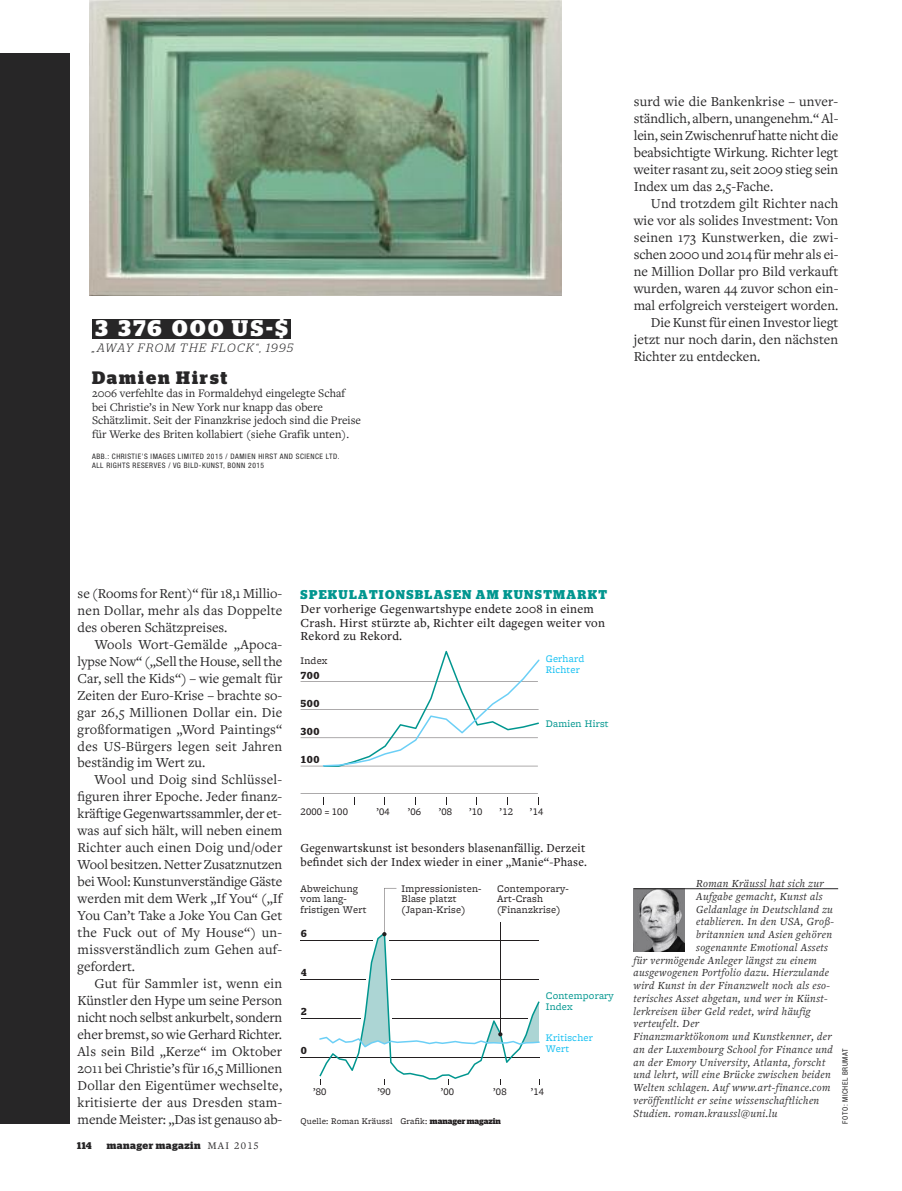
<style>
.page{position:relative;width:902px;height:1191px;background:#fff}
.page>*{position:absolute;margin:0;border:0;box-sizing:border-box;transform-origin:0 0}
.t1{font:700 22.5px "Stag";letter-spacing:.11em;color:#fff}
.t2{font:700 18px "Stag";letter-spacing:.11em;color:#272627}
.t3{font:14.25px/17px "Freight Text Pro";color:#272627;text-align:justify}
.t4{font:500 12.75px/13.5px "Freight Text Pro";letter-spacing:.02em;color:#231f20}
.t5{font:500 12.75px/13.5px "Freight Text Pro";letter-spacing:.02em;color:#231f20;scale:.95 1}
.t6{font:700 12.75px "Stag";letter-spacing:.1em;color:#00968f}
.t7{font:12px/13.5px "Freight Text Pro";color:#272627}
.t8{font:italic 300 12px "Stag";letter-spacing:.11em;color:#272627}
.t9{font:italic 11.25px "Freight Text Pro";letter-spacing:.03em;color:#272627}
.t10{font:10.5px/10.5px "Freight Micro Pro";letter-spacing:.02em;color:#231f20}
.t11{font:10.5px/10.5px "Freight Micro Pro";letter-spacing:.02em;color:#15c0f2}
.t12{font:10.5px/10.5px "Freight Micro Pro";letter-spacing:.02em;color:#00968f}
.t13{font:700 10.2px "Stag";letter-spacing:.05em;color:#272627}
.t14{font:600 10.2px "Stag";color:#231f20}
.t15{font:700 9.75px "Stag";color:#272627}
.t16{font:9px "Freight Micro Pro";letter-spacing:.02em;color:#231f20}
.t17{font:condensed 7.5px/9px "Helvetica Neue LT Std";letter-spacing:.07em;color:#272627}
.s1{font-family:"Freight Text Pro";font-weight:400;font-size:10.5px}
.s2{font-family:"Stag";font-weight:700;font-size:8.25px}
</style>
<div class="page">
<div style="left:92px;top:318px;width:199px;height:20px;background:#272627"></div>
<div style="left:0;top:53px;width:70px;height:1070px;background:#272627"></div>
<img style="left:89px;top:0;width:472px;height:296px">
<hr style="left:300px;top:793px;width:238px;height:1px;background:#231f20">
<hr style="left:300px;top:766px;width:238px;height:1px;background:#231f20">
<hr style="left:300px;top:737px;width:238px;height:1px;background:#231f20">
<hr style="left:300px;top:709px;width:238px;height:1px;background:#231f20">
<hr style="left:300px;top:681px;width:238px;height:1px;background:#231f20">
<svg style="left:323px;top:651px;width:216px;height:116px"></svg>
<hr style="left:300px;top:1017px;width:60px;height:1px;background:#231f20">
<hr style="left:300px;top:979px;width:66px;height:1px;background:#231f20">
<hr style="left:300px;top:940px;width:73px;height:1px;background:#231f20">
<hr style="left:300px;top:1057px;width:240px;height:1px;background:#231f20">
<svg style="left:319px;top:888px;width:220px;height:196px"></svg>
<svg style="left:633px;top:889px;width:51px;height:62px;background:#979799"></svg>
<hr style="left:633px;top:888px;width:205px;height:1px;background:#272627">
<h1 class="t1" style="left:95px;top:320px;width:194px">3 376 000 US-$</h1>
<p class="t8" style="left:92px;top:344px;width:202px">„AWAY FROM THE FLOCK“, 1995</p>
<p class="t2" style="left:92px;top:371px;width:137px">Damien Hirst</p>
<p class="t7" style="left:92px;top:386px;width:270px">2006 verfehlte das in Formaldehyd eingelegte Schaf bei Christie’s in New York nur knapp das obere Schätzlimit. Seit der Finanzkrise jedoch sind die Preise für Werke des Briten kollabiert (siehe Grafik unten).</p>
<p class="t17" style="left:92px;top:453px;width:249px">ABB.: CHRISTIE’S IMAGES LIMITED 2015 / DAMIEN HIRST AND SCIENCE LTD.<br>ALL RIGHTS RESERVES / VG BILD-KUNST, BONN 2015</p>
<p class="t3" style="left:633px;top:93px;width:206px">surd wie die Bankenkrise – unver&shy;ständlich, albern, unangenehm.“ Al&shy;lein, sein Zwischenruf hatte nicht die beabsichtigte Wirkung. Richter legt weiter rasant zu, seit 2009 stieg sein Index um das 2,5-Fache.</p>
<p class="t3" style="left:650px;top:194px;width:189px">Und trotzdem gilt Richter nach</p>
<p class="t3" style="left:633px;top:211px;width:206px">wie vor als solides Investment: Von</p>
<p class="t3" style="left:633px;top:228px;width:206px">seinen 173 Kunstwerken, die zwi-</p>
<p class="t3" style="left:633px;top:245px;width:206px">schen 2000 und 2014 für mehr als ei-</p>
<p class="t3" style="left:633px;top:262px;width:206px">ne Million Dollar pro Bild verkauft</p>
<p class="t3" style="left:633px;top:279px;width:206px">wurden, waren 44 zuvor schon ein-</p>
<p class="t3" style="left:633px;top:296px;width:206px">mal erfolgreich versteigert worden.</p>
<p class="t3" style="left:650px;top:313px;width:189px">Die Kunst für einen Investor liegt</p>
<p class="t3" style="left:633px;top:330px;width:206px">jetzt nur noch darin, den nächsten</p>
<p class="t3" style="left:633px;top:347px;width:128px">Richter zu entdecken.</p>
<p class="t3" style="left:78px;top:584px;width:206px">se (Rooms for Rent)“ für 18,1 Millio&shy;nen Dollar, mehr als das Doppelte des oberen Schätzpreises.</p>
<p class="t3" style="left:78px;top:635px;width:206px;text-indent:17px">Wools Wort-Gemälde „Apoca&shy;lypse Now“ („Sell the House, sell the Car, sell the Kids“) – wie gemalt für Zeiten der Euro-Krise – brachte so&shy;gar 26,5 Millionen Dollar ein. Die großformatigen „Word Paintings“ des US-Bürgers legen seit Jahren beständig im Wert zu.</p>
<p class="t3" style="left:78px;top:771px;width:206px;text-indent:17px">Wool und Doig sind Schlüssel&shy;figuren ihrer Epoche. Jeder finanz&shy;kräftige Gegenwartssammler, der et&shy;was auf sich hält, will neben einem Richter auch einen Doig und/oder Wool besitzen. Netter Zusatznutzen bei Wool: Kunstunverständige Gäste werden mit dem Werk „If You“ („If You Can’t Take a Joke You Can Get the Fuck out of My House“) un&shy;missverständlich zum Gehen auf&shy;gefordert.</p>
<p class="t3" style="left:78px;top:974px;width:206px;text-indent:17px">Gut für Sammler ist, wenn ein Künstler den Hype um seine Person nicht noch selbst ankurbelt, sondern eher bremst, so wie Gerhard Richter.<br>Als sein Bild „Kerze“ im Oktober 2011 bei Christie’s für 16,5 Millionen Dollar den Eigentümer wechselte, kritisierte der aus Dresden stam&shy;mende Meister: „Das ist genauso ab-</p>
<p class="t15" style="left:77px;top:1141px;width:16px">114</p>
<p class="t13" style="left:107px;top:1141px;width:153px">manager magazin <span class="s1">MAI 2015</span></p>
<p class="t6" style="left:300px;top:590px;width:308px">SPEKULATIONSBLASEN AM KUNSTMARKT</p>
<p class="t4" style="left:300px;top:602px;width:306px">Der vorherige Gegenwartshype endete 2008 in einem<br>Crash. Hirst stürzte ab, Richter eilt dagegen weiter von<br>Rekord zu Rekord.</p>
<p class="t10" style="left:300px;top:655px;width:29px">Index</p>
<p class="t14" style="left:300px;top:671px;width:20px">700</p>
<p class="t14" style="left:300px;top:699px;width:20px">500</p>
<p class="t14" style="left:300px;top:727px;width:20px">300</p>
<p class="t14" style="left:300px;top:756px;width:20px">100</p>
<p class="t10" style="left:300px;top:806px;width:49px">2000 = 100</p>
<p class="t11" style="left:545px;top:653px;width:40px">Gerhard<br>Richter</p>
<p class="t12" style="left:545px;top:718px;width:64px">Damien Hirst</p>
<p class="t10" style="left:376px;top:806px;width:15px">’04</p>
<p class="t10" style="left:408px;top:806px;width:15px">’06</p>
<p class="t10" style="left:469px;top:806px;width:15px">’10</p>
<p class="t10" style="left:499px;top:806px;width:15px">’12</p>
<p class="t10" style="left:438px;top:806px;width:15px">’08</p>
<p class="t10" style="left:530px;top:806px;width:15px">’14</p>
<p class="t5" style="left:300px;top:841px;width:303px">Gegenwartskunst ist besonders blasenanfällig. Derzeit befindet sich der Index wieder in einer „Manie“-Phase.</p>
<p class="t10" style="left:300px;top:883px;width:67px">Abweichung vom lang&shy;fristigen Wert</p>
<p class="t14" style="left:301px;top:930px;width:8px">6</p>
<p class="t14" style="left:301px;top:969px;width:8px">4</p>
<p class="t14" style="left:301px;top:1007px;width:8px">2</p>
<p class="t14" style="left:301px;top:1046px;width:8px">0</p>
<p class="t10" style="left:401px;top:883px;width:81px">Impressionisten-<br>Blase platzt (Japan-Krise)</p>
<p class="t10" style="left:497px;top:883px;width:73px">Contemporary-<br>Art-Crash (Finanzkrise)</p>
<p class="t12" style="left:545px;top:990px;width:70px">Contemporary<br>Index</p>
<p class="t11" style="left:545px;top:1032px;width:49px">Kritischer<br>Wert</p>
<p class="t10" style="left:313px;top:1085px;width:15px">’80</p>
<p class="t10" style="left:377px;top:1085px;width:15px">’90</p>
<p class="t10" style="left:441px;top:1085px;width:15px">’00</p>
<p class="t10" style="left:493px;top:1085px;width:15px">’08</p>
<p class="t10" style="left:530px;top:1085px;width:15px">’14</p>
<p class="t16" style="left:300px;top:1115px;width:202px">Quelle: Roman Kräussl Grafik: <span class="s2">managermagazin</span></p>
<p class="t9" style="left:696px;top:876px;width:129px">Roman Kräussl hat sich zur</p>
<p class="t9" style="left:696px;top:889px;width:128px">Aufgabe gemacht, Kunst als</p>
<p class="t9" style="left:696px;top:902px;width:138px">Geldanlage in Deutschland zu</p>
<p class="t9" style="left:696px;top:914px;width:139px">etablieren. In den USA, Groß-</p>
<p class="t9" style="left:696px;top:927px;width:137px">britannien und Asien gehören</p>
<p class="t9" style="left:696px;top:940px;width:133px">sogenannte Emotional Assets</p>
<p class="t9" style="left:633px;top:953px;width:185px">für vermögende Anleger längst zu einem</p>
<p class="t9" style="left:633px;top:965px;width:197px">ausgewogenen Portfolio dazu. Hierzulande</p>
<p class="t9" style="left:633px;top:978px;width:198px">wird Kunst in der Finanzwelt noch als eso-</p>
<p class="t9" style="left:633px;top:991px;width:196px">terisches Asset abgetan, und wer in Künst-</p>
<p class="t9" style="left:633px;top:1004px;width:179px">lerkreisen über Geld redet, wird häufig</p>
<p class="t9" style="left:633px;top:1016px;width:67px">verteufelt. Der</p>
<p class="t9" style="left:633px;top:1029px;width:200px">Finanzmarktökonom und Kunstkenner, der</p>
<p class="t9" style="left:633px;top:1042px;width:201px">an der Luxembourg School for Finance und</p>
<p class="t9" style="left:633px;top:1055px;width:193px">an der Emory University, Atlanta, forscht</p>
<p class="t9" style="left:633px;top:1067px;width:199px">und lehrt, will eine Brücke zwischen beiden</p>
<p class="t9" style="left:633px;top:1080px;width:198px">Welten schlagen. Auf www.art-finance.com</p>
<p class="t9" style="left:633px;top:1093px;width:187px">veröffentlicht er seine wissenschaftlichen</p>
<p class="t9" style="left:633px;top:1106px;width:145px">Studien. roman.kraussl@uni.lu</p>
<p class="t17" style="left:841px;top:1123px;width:77px;rotate:-90deg">FOTO: MICHEL BRUMAT</p>
</div>
